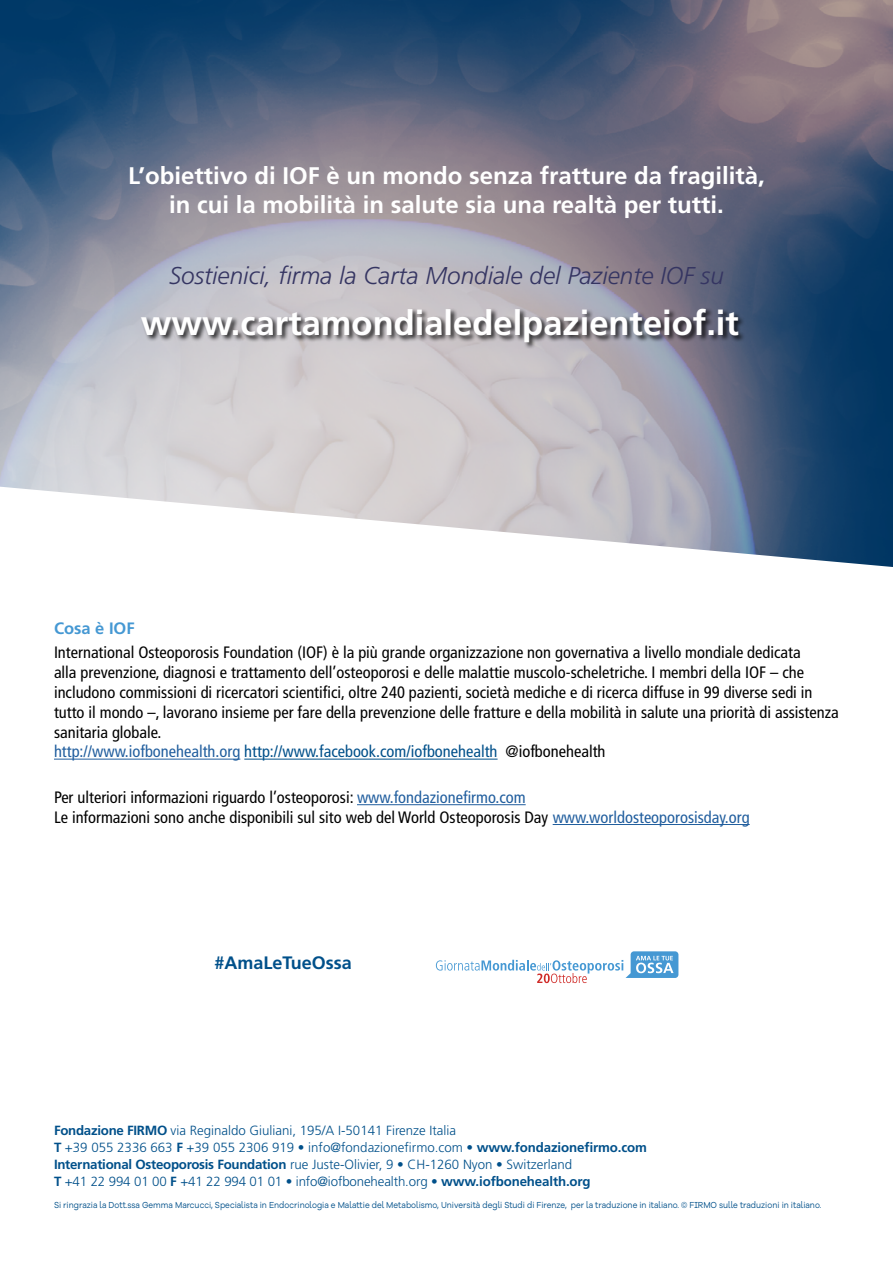
<style>
.page{position:relative;width:893px;height:1263px;background:#fff}
.page>*{position:absolute;margin:0;border:0;box-sizing:border-box;transform-origin:0 0}
.t1{font:700 34.5px "Frutiger";color:#fff}
.t2{font:italic 300 24.3px "Frutiger";color:#353562}
.t3{font:700 24px/28.8px "Frutiger";color:#fff;text-align:center}
.t4{font:700 18px "Frutiger";color:#00508a}
.t5{font:condensed 16.5px/19.8px "Frutiger";color:#000}
.t6{font:700 16.5px "Frutiger";color:#4598d3}
.t7{font:300 13.35px/17.1px "Frutiger";letter-spacing:-.005em;color:#00508a}
.t8{font:300 13.35px/17.1px "Frutiger LT Std";color:#00508a}
.t9{font:9px "Galano Grotesque Alt";color:#00508a;scale:.9 1}
.s1{color:#215e9e}
.s2{color:#00508a}
.s3{font-weight:700}
</style>
<div class="page">
<img style="left:0;top:0;width:893px;height:567px">
<div style="left:140px;top:307px;width:605px;height:42px;background:#000;opacity:.75"></div>
<hr style="left:54px;top:759px;width:186px;height:1px;background:#215e9e">
<hr style="left:244px;top:759px;width:254px;height:1px;background:#00508a">
<svg style="left:436px;top:951px;width:242px;height:32px"></svg>
<hr style="left:357px;top:804px;width:169px;height:1px;background:#215e9e">
<hr style="left:553px;top:824px;width:197px;height:1px;background:#215e9e">
<h3 class="t3" style="left:128px;top:161px;width:638px">L’obiettivo di IOF è un mondo senza fratture da fragilità, in cui la mobilità in salute sia una realtà per tutti.</h3>
<h2 class="t2" style="left:169px;top:262px;width:556px">Sostienici, firma la Carta Mondiale del Paziente IOF su</h2>
<h1 class="t1" style="left:141px;top:303px;width:600px">www.cartamondialedelpazienteiof.it</h1>
<p class="t6" style="left:54px;top:619px;width:82px">Cosa è IOF</p>
<p class="t5" style="left:54px;top:643px;width:786px">International Osteoporosis Foundation (IOF) è la più grande organizzazione non governativa a livello mondiale dedicata<br>alla prevenzione, diagnosi e trattamento dell’osteoporosi e delle malattie muscolo-scheletriche. I membri della IOF – che includono commissioni di ricercatori scientifici, oltre 240 pazienti, società mediche e di ricerca diffuse in 99 diverse sedi in tutto il mondo –, lavorano insieme per fare della prevenzione delle fratture e della mobilità in salute una priorità di assistenza sanitaria globale.<br><span class="s1">http://www.iofbonehealth.org</span> <span class="s2">http://www.facebook.com/iofbonehealth</span> @iofbonehealth</p>
<p class="t5" style="left:54px;top:787px;width:697px">Per ulteriori informazioni riguardo l’osteoporosi: <span class="s1">www.fondazionefirmo.com<br></span>Le informazioni sono anche disponibili sul sito web del World Osteoporosis Day <span class="s1">www.worldosteoporosisday.org</span></p>
<p class="t4" style="left:215px;top:952px;width:139px">#AmaLeTueOssa</p>
<p class="t8" style="left:54px;top:1122px;width:594px"><span class="s3">Fondazione FIRMO</span> via Reginaldo Giuliani, 195/A I-50141 Firenze Italia<br><span class="s3">T</span> +39 055 2336 663 <span class="s3">F</span> +39 055 2306 919 • info@fondazionefirmo.com • <span class="s3">www.fondazionefirmo.com</span></p>
<p class="t7" style="left:54px;top:1156px;width:538px"><span class="s3">International Osteoporosis Foundation</span> rue Juste-Olivier, 9 • CH-1260 Nyon • Switzerland<br><span class="s3">T</span> +41 22 994 01 00 <span class="s3">F</span> +41 22 994 01 01 • info@iofbonehealth.org • <span class="s3">www.iofbonehealth.org</span></p>
<p class="t9" style="left:54px;top:1199px;width:854px">Si ringrazia la Dott.ssa Gemma Marcucci, Specialista in Endocrinologia e Malattie del Metabolismo, Università degli Studi di Firenze, per la traduzione in italiano. © FIRMO sulle traduzioni in italiano.</p>
</div>
